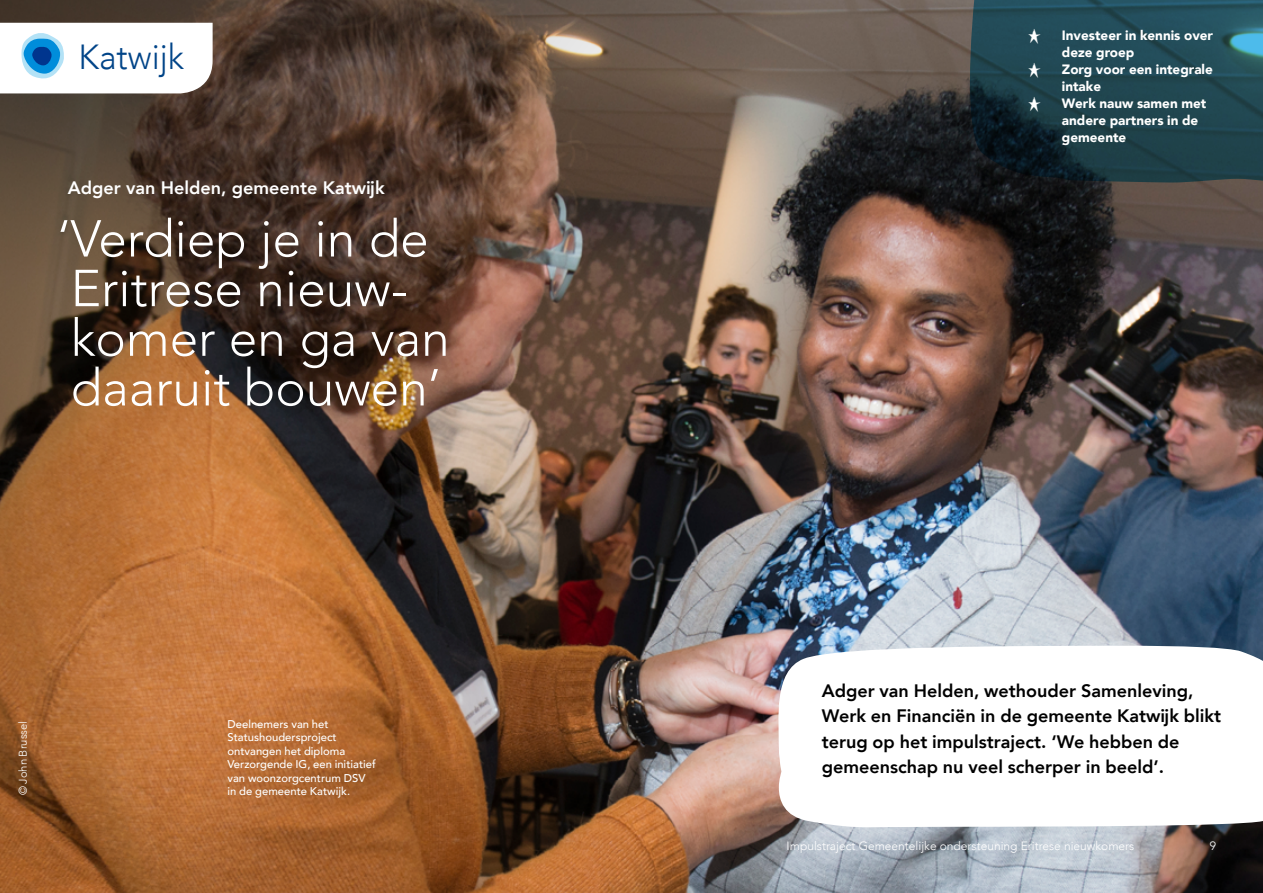
<style>
.page{position:relative;width:1263px;height:893px;background:#fff}
.page>*{position:absolute;margin:0;border:0;box-sizing:border-box;transform-origin:0 0}
.t1{font:300 51.45px/49.7px "Avenir";color:#fff}
.t2{font:300 34.8px "Avenir";color:#048}
.t3{font:800 18px/25.5px "Avenir";color:#000}
.t4{font:800 18px "Avenir";color:#fff}
.t5{font:900 13.5px/17px "Avenir";color:#fff}
.t6{font:300 12px "Avenir";color:#fff}
.t7{font:500 11.25px/13.5px "Avenir";color:#fff}
.t8{font:300 11.25px "Avenir";color:#fff}
</style>
<div class="page">
<img style="left:0;top:0;width:1263px;height:893px">
<svg style="left:773px;top:646px;width:490px;height:181px"></svg>
<svg style="left:0;top:23px;width:213px;height:70px"></svg>
<svg style="left:1028px;top:29px;width:12px;height:15px"></svg>
<svg style="left:1028px;top:63px;width:12px;height:15px"></svg>
<svg style="left:1028px;top:97px;width:12px;height:15px"></svg>
<h2 class="t2" style="left:79px;top:36px;width:107px">Katwijk</h2>
<p class="t4" style="left:68px;top:173px;width:318px">Adger van Helden, gemeente Katwijk</p>
<h1 class="t1" style="left:57px;top:214px;width:394px">‘Verdiep je in de<br>Eritrese nieuw&shy;komer en ga van daaruit bouwen’</h1>
<p class="t8" style="left:16px;top:795px;width:76px;rotate:-90deg">© John Brussel</p>
<p class="t7" style="left:227px;top:717px;width:150px">Deelnemers van het<br>Statushoudersproject ontvangen het diploma<br>Verzorgende IG, een initiatief van woonzorgcentrum DSV in de gemeente Katwijk.</p>
<p class="t5" style="left:1062px;top:27px;width:153px">Investeer in kennis over deze groep<br>Zorg voor een integrale intake<br>Werk nauw samen met andere partners in de gemeente</p>
<p class="t3" style="left:822px;top:678px;width:401px">Adger van Helden, wethouder Samenleving, Werk en Financiën in de gemeente Katwijk blikt terug op het impulstraject. ‘We hebben de gemeenschap nu veel scherper in beeld’.</p>
<p class="t6" style="left:787px;top:839px;width:349px">Impulstraject Gemeentelijke ondersteuning Eritrese nieuwkomers</p>
<p class="t6" style="left:1210px;top:839px;width:8px">9</p>
</div>
